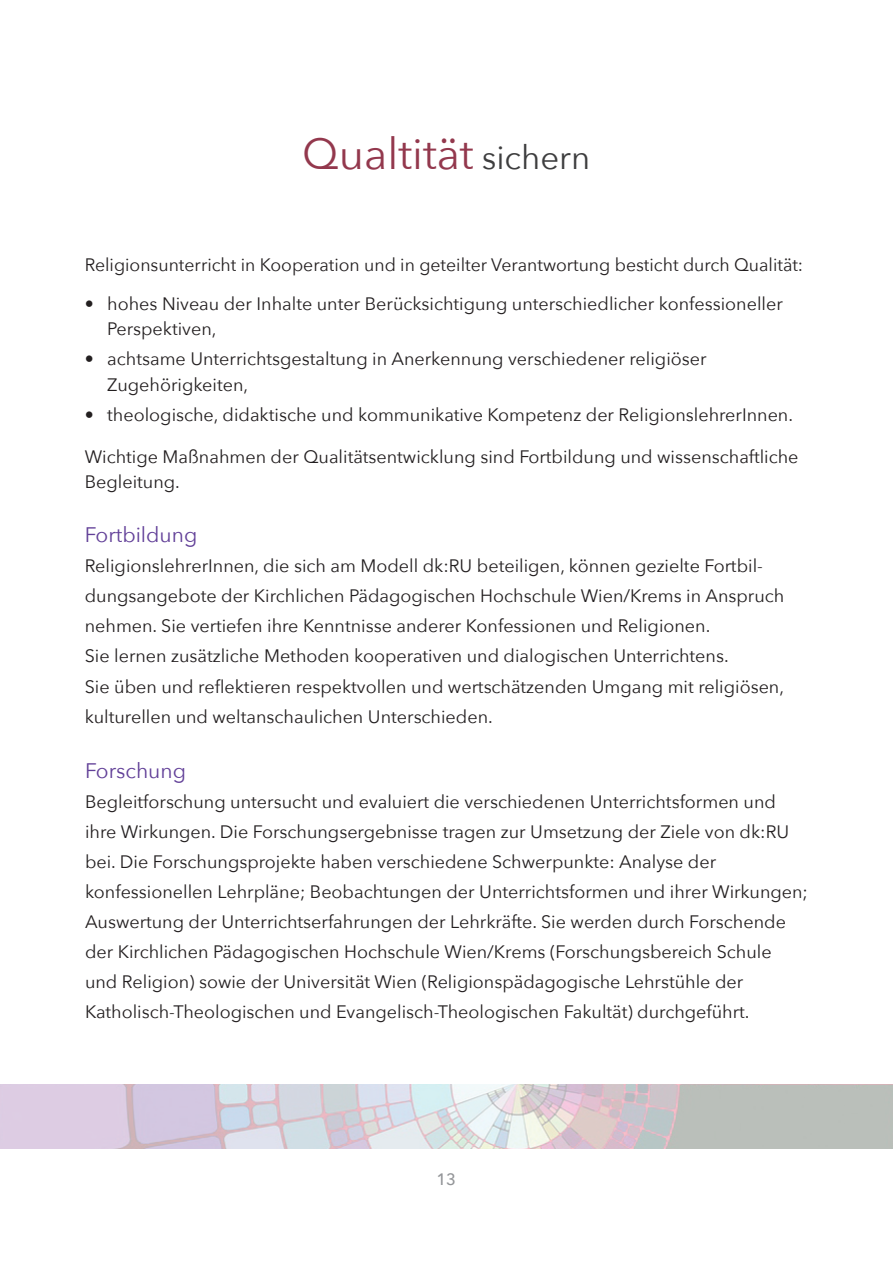
<style>
.page{position:relative;width:893px;height:1263px;background:#fff}
.page>*{position:absolute;margin:0;border:0;box-sizing:border-box;transform-origin:0 0}
.t1{font:43.5px "Avenir Next";color:#93384d}
.t2{font:21px "Avenir Next";color:#624098}
.t3{font:18px/30px "Avenir Next";color:#231f20}
.t4{font:500 16.5px "Avenir Next";color:#939598}
.s1{font-size:33px;color:#3e3e3f}
</style>
<div class="page">
<img style="left:0;top:1085px;width:893px;height:63px">
<h1 class="t1" style="left:302px;top:117px;width:289px">Qualtität <span class="s1">sichern</span></h1>
<p class="t3" style="left:85px;top:249px;width:720px">Religionsunterricht in Kooperation und in geteilter Verantwortung besticht durch Qualität:</p>
<p class="t3" style="left:107px;top:290px;width:677px;line-height:25.5px;text-indent:-22px">• hohes Niveau der Inhalte unter Berücksichtigung unterschiedlicher konfessioneller<br>Perspektiven,</p>
<p class="t3" style="left:107px;top:346px;width:601px;line-height:25.5px;text-indent:-22px">• achtsame Unterrichtsgestaltung in Anerkennung verschiedener religiöser<br>Zugehörigkeiten,</p>
<p class="t3" style="left:85px;top:399px;width:710px">• theologische, didaktische und kommunikative Kompetenz der ReligionslehrerInnen.</p>
<p class="t3" style="left:85px;top:443px;width:715px;line-height:25.5px">Wichtige Maßnahmen der Qualitätsentwicklung sind Fortbildung und wissenschaftliche<br>Begleitung.</p>
<p class="t2" style="left:85px;top:517px;width:114px">Fortbildung</p>
<p class="t3" style="left:85px;top:550px;width:701px">ReligionslehrerInnen, die sich am Modell dk:RU beteiligen, können gezielte Fortbil&shy;dungsangebote der Kirchlichen Pädagogischen Hochschule Wien/Krems in Anspruch nehmen. Sie vertiefen ihre Kenntnisse anderer Konfessionen und Religionen.<br>Sie lernen zusätzliche Methoden kooperativen und dialogischen Unterrichtens.<br>Sie üben und reflektieren respektvollen und wertschätzenden Umgang mit religiösen, kulturellen und weltanschaulichen Unterschieden.</p>
<p class="t2" style="left:85px;top:753px;width:102px">Forschung</p>
<p class="t3" style="left:85px;top:786px;width:724px">Begleitforschung untersucht und evaluiert die verschiedenen Unterrichtsformen und ihre Wirkungen. Die Forschungsergebnisse tragen zur Umsetzung der Ziele von dk:RU bei. Die Forschungsprojekte haben verschiedene Schwerpunkte: Analyse der konfessionellen Lehrpläne; Beobachtungen der Unterrichtsformen und ihrer Wirkungen; Auswertung der Unterrichtserfahrungen der Lehrkräfte. Sie werden durch Forschende der Kirchlichen Pädagogischen Hochschule Wien/Krems (Forschungsbereich Schule und Religion) sowie der Universität Wien (Religionspädagogische Lehrstühle der Katholisch-Theologischen und Evangelisch-Theologischen Fakultät) durchgeführt.</p>
<p class="t4" style="left:436px;top:1165px;width:21px">13</p>
</div>
